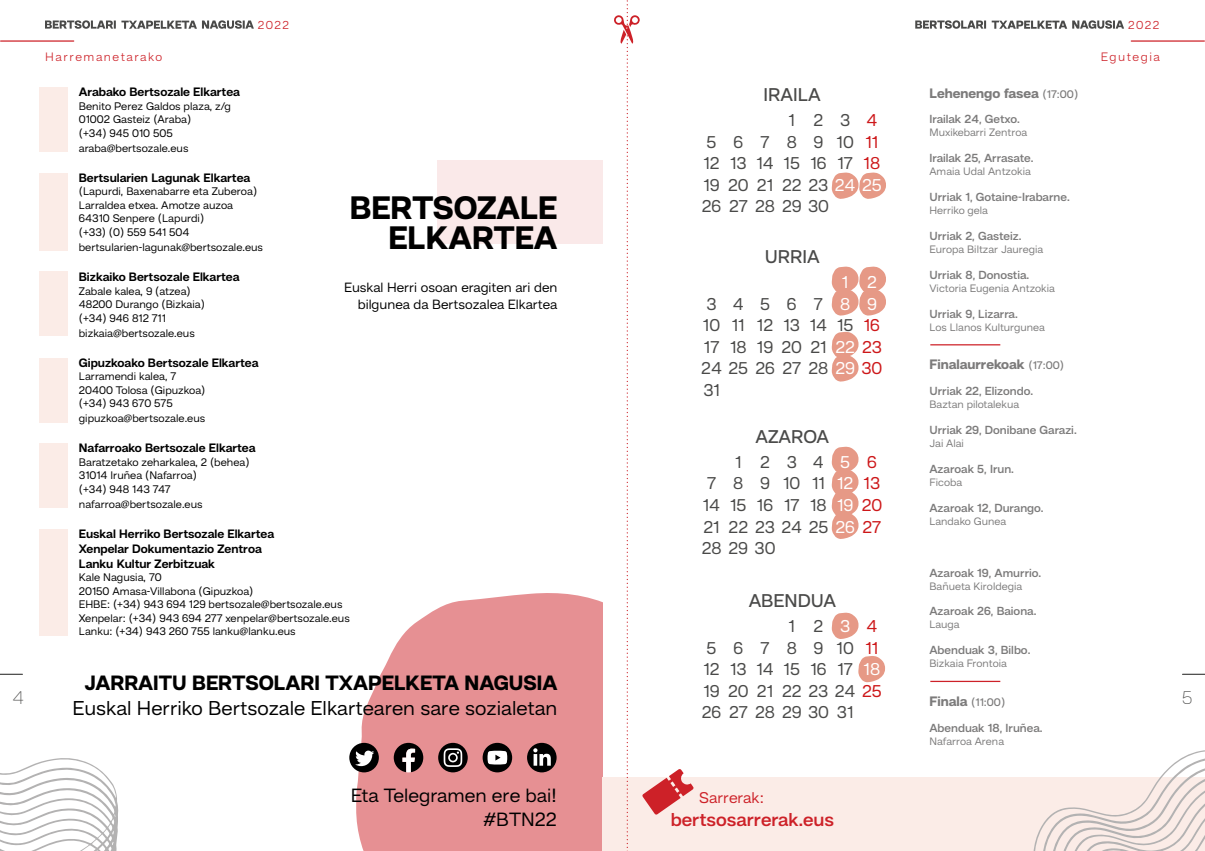
<style>
.page{position:relative;width:1205px;height:851px;background:#fff}
.page>*{position:absolute;margin:0;border:0;box-sizing:border-box;transform-origin:0 0}
.t1{font:800 33.25px/29.4px "Hando";color:#000;text-align:right}
.t2{font:800 21.25px "Hando";color:#000}
.t3{font:20.5px "Hando";color:#000}
.t4{font:19.62px/23.6px "Hando";color:#000;text-align:right}
.t5{font:600 19.12px "Hando";color:#cd2128}
.t6{font:500 18.88px "Hando";color:#4a4a49}
.t7{font:100 18.75px "Hando";color:#4a4a49}
.t8{font:17.5px/21.6px "Hando";color:#4a4a49}
.t9{font:16px "Hando";color:#cd2128}
.t10{font:800 14px "Hando";color:#7c7b7b}
.t11{font:13.75px/16.5px "Hando";color:#000;text-align:right}
.t12{font:700 12.5px/15px "Hando";color:#000}
.t13{font:300 12.5px "Hando";letter-spacing:.12em;color:#cd2128}
.t14{font:600 12px "Hando";color:#7c7b7b}
.t15{font:300 11.75px "Hando";letter-spacing:.12em;color:#cd2128}
.t16{font:11.25px/13.5px "Hando";color:#000}
.t17{font:500 11.25px "Hando";color:#7c7b7b}
.t18{font:11px "Hando";color:#7c7b7b}
.s1{font-weight:500;font-size:11.25px}
.s2{color:#cd1719}
.s3{color:#fff}
.s4{font-weight:800;font-size:14px}
</style>
<div class="page">
<svg style="left:45px;top:20px;width:209px;height:9px"></svg>
<svg style="left:915px;top:20px;width:209px;height:9px"></svg>
<hr style="left:1px;top:40px;width:73px;height:2px;background:#cd2128">
<svg style="left:0;top:673px;width:22px;height:1px"></svg>
<svg style="left:1182px;top:673px;width:23px;height:1px"></svg>
<hr style="left:1131px;top:40px;width:73px;height:2px;background:#cd2128">
<svg style="left:0;top:758px;width:119px;height:92px"></svg>
<svg style="left:831px;top:172px;width:55px;height:27px"></svg>
<svg style="left:831px;top:266px;width:55px;height:50px"></svg>
<svg style="left:831px;top:331px;width:28px;height:51px"></svg>
<svg style="left:831px;top:446px;width:28px;height:93px"></svg>
<svg style="left:831px;top:612px;width:28px;height:27px"></svg>
<svg style="left:858px;top:656px;width:27px;height:27px"></svg>
<svg style="left:356px;top:593px;width:246px;height:257px;background:#e89b9d"></svg>
<div style="left:437px;top:160px;width:165px;height:84px;background:#fae9e9"></div>
<div style="left:39px;top:529px;width:28px;height:106px;background:#fbece7"></div>
<div style="left:39px;top:443px;width:28px;height:64px;background:#fbece7"></div>
<div style="left:39px;top:358px;width:28px;height:64px;background:#fbece7"></div>
<div style="left:39px;top:272px;width:28px;height:64px;background:#fbece7"></div>
<div style="left:39px;top:87px;width:28px;height:64px;background:#fbece7"></div>
<div style="left:39px;top:174px;width:28px;height:77px;background:#fbece7"></div>
<div style="left:602px;top:777px;width:603px;height:73px;background:#fbece7"></div>
<svg style="left:1033px;top:750px;width:172px;height:100px"></svg>
<svg style="left:613px;top:0;width:81px;height:851px"></svg>
<svg style="left:438px;top:742px;width:30px;height:30px"></svg>
<svg style="left:444px;top:748px;width:18px;height:18px"></svg>
<div style="left:349px;top:742px;width:30px;height:30px;background:#000;border-radius:50%"></div>
<svg style="left:355px;top:750px;width:19px;height:16px"></svg>
<div style="left:483px;top:742px;width:29px;height:30px;background:#000;border-radius:50%"></div>
<svg style="left:487px;top:750px;width:20px;height:14px"></svg>
<div style="left:527px;top:742px;width:29px;height:30px;background:#000;border-radius:50%"></div>
<svg style="left:533px;top:748px;width:18px;height:17px"></svg>
<svg style="left:394px;top:742px;width:29px;height:30px"></svg>
<hr style="left:930px;top:344px;width:70px;height:1px;background:#cd2128">
<hr style="left:930px;top:680px;width:70px;height:2px;background:#cd2128">
<p class="t15" style="left:258px;top:18px;width:33px">2022</p>
<p class="t15" style="left:1128px;top:18px;width:33px">2022</p>
<p class="t13" style="left:45px;top:49px;width:118px">Harremanetarako</p>
<p class="t13" style="left:1101px;top:49px;width:61px">Egutegia</p>
<p class="t12" style="left:79px;top:84px;width:163px">Arabako Bertsozale Elkartea</p>
<p class="t16" style="left:79px;top:99px;width:154px">Benito Perez Galdos plaza, z/g<br>01002 Gasteiz (Araba)<br>(+34) 945 010 505</p>
<p class="t16" style="left:79px;top:141px;width:111px">araba@bertsozale.eus</p>
<p class="t12" style="left:79px;top:170px;width:173px">Bertsularien Lagunak Elkartea</p>
<p class="t16" style="left:79px;top:184px;width:180px">(Lapurdi, Baxenabarre eta Zuberoa)<br>Larraldea etxea. Amotze auzoa<br>64310 Senpere (Lapurdi)<br>(+33) (0) 559 541 504</p>
<p class="t16" style="left:79px;top:240px;width:186px">bertsularien-lagunak@bertsozale.eus</p>
<p class="t12" style="left:79px;top:269px;width:162px">Bizkaiko Bertsozale Elkartea</p>
<p class="t16" style="left:79px;top:283px;width:128px">Zabale kalea, 9 (atzea)<br>48200 Durango (Bizkaia) (+34) 946 812 711</p>
<p class="t16" style="left:79px;top:325px;width:117px">bizkaia@bertsozale.eus</p>
<p class="t12" style="left:79px;top:354px;width:181px">Gipuzkoako Bertsozale Elkartea</p>
<p class="t16" style="left:79px;top:369px;width:128px">Larramendi kalea, 7<br>20400 Tolosa (Gipuzkoa) (+34) 943 670 575</p>
<p class="t16" style="left:79px;top:411px;width:128px">gipuzkoa@bertsozale.eus</p>
<p class="t12" style="left:79px;top:440px;width:178px">Nafarroako Bertsozale Elkartea</p>
<p class="t16" style="left:79px;top:454px;width:172px">Baratzetako zeharkalea, 2 (behea)<br>31014 Iruñea (Nafarroa)<br>(+34) 948 143 747</p>
<p class="t16" style="left:79px;top:496px;width:125px">nafarroa@bertsozale.eus</p>
<p class="t12" style="left:79px;top:525px;width:197px">Euskal Herriko Bertsozale Elkartea<br>Xenpelar Dokumentazio Zentroa<br>Lanku Kultur Zerbitzuak</p>
<p class="t16" style="left:79px;top:570px;width:272px">Kale Nagusia, 70<br>20150 Amasa-Villabona (Gipuzkoa)<br>EHBE: (+34) 943 694 129 bertsozale@bertsozale.eus Xenpelar: (+34) 943 694 277 xenpelar@bertsozale.eus Lanku: (+34) 943 260 755 lanku@lanku.eus</p>
<p class="t10" style="left:929px;top:84px;width:150px">Lehenengo fasea <span class="s1">(17:00)</span></p>
<p class="t14" style="left:929px;top:112px;width:92px">Irailak 24, Getxo.</p>
<p class="t18" style="left:929px;top:126px;width:99px">Muxikebarri Zentroa</p>
<p class="t14" style="left:929px;top:151px;width:106px">Irailak 25, Arrasate.</p>
<p class="t18" style="left:929px;top:165px;width:103px">Amaia Udal Antzokia</p>
<p class="t14" style="left:929px;top:190px;width:142px">Urriak 1, Gotaine-Irabarne.</p>
<p class="t18" style="left:929px;top:204px;width:60px">Herriko gela</p>
<p class="t14" style="left:929px;top:228px;width:93px">Urriak 2, Gasteiz.</p>
<p class="t18" style="left:929px;top:242px;width:115px">Europa Biltzar Jauregia</p>
<p class="t14" style="left:929px;top:267px;width:101px">Urriak 8, Donostia.</p>
<p class="t18" style="left:929px;top:281px;width:127px">Victoria Eugenia Antzokia</p>
<p class="t14" style="left:929px;top:306px;width:90px">Urriak 9, Lizarra.</p>
<p class="t18" style="left:929px;top:320px;width:117px">Los Llanos Kulturgunea</p>
<p class="t10" style="left:929px;top:356px;width:136px">Finalaurrekoak <span class="s1">(17:00)</span></p>
<p class="t14" style="left:929px;top:384px;width:105px">Urriak 22, Elizondo.</p>
<p class="t18" style="left:929px;top:398px;width:91px">Baztan pilotalekua</p>
<p class="t14" style="left:929px;top:422px;width:149px">Urriak 29, Donibane Garazi.</p>
<p class="t18" style="left:929px;top:436px;width:36px">Jai Alai</p>
<p class="t14" style="left:929px;top:461px;width:86px">Azaroak 5, Irun.</p>
<p class="t18" style="left:929px;top:475px;width:34px">Ficoba</p>
<p class="t14" style="left:929px;top:500px;width:116px">Azaroak 12, Durango.</p>
<p class="t18" style="left:929px;top:514px;width:78px">Landako Gunea</p>
<h3 class="t6" style="left:763px;top:83px;width:59px">IRAILA</h3>
<h3 class="t8" style="left:702px;top:109px;width:181px;text-indent:87px">123<span class="s2">4<br></span>5678910<span class="s2">11<br></span>12 13 14 15 16 17 <span class="s2">18<br></span>19 20 21 22 23 <span class="s3">24 25<br></span>26 27 28 29 30</h3>
<h3 class="t6" style="left:765px;top:245px;width:56px">URRIA</h3>
<h3 class="t8" style="left:701px;top:271px;width:183px;text-indent:141px"><span class="s3">1 2<br></span>34567<span class="s3">89<br></span>10 11 12 13 14 15 <span class="s2">16<br></span>17 18 19 20 21 <span class="s3">22</span> <span class="s2">23<br></span>24 25 26 27 28 <span class="s3">29</span> <span class="s2">30<br></span>31</h3>
<h1 class="t1" style="left:350px;top:192px;width:209px">BERTSOZALE<br>ELKARTEA</h1>
<p class="t11" style="left:344px;top:279px;width:215px">Euskal Herri osoan eragiten ari den bilgunea da Bertsozalea Elkartea</p>
<h3 class="t6" style="left:755px;top:425px;width:75px">AZAROA</h3>
<h3 class="t8" style="left:735px;top:450px;width:143px">1234<span class="s3">5</span><span class="s2">6</span></h3>
<h3 class="t8" style="left:707px;top:472px;width:175px">7 8 9 1011<span class="s3">12</span><span class="s2">13</span></h3>
<h3 class="t8" style="left:703px;top:493px;width:181px">14 15 16 17 18 <span class="s3">19</span> <span class="s2">20</span></h3>
<h3 class="t8" style="left:703px;top:515px;width:179px">21 22 23 24 25 <span class="s3">26</span> <span class="s2">27</span></h3>
<h3 class="t8" style="left:702px;top:537px;width:75px">28 29 30</h3>
<p class="t14" style="left:929px;top:565px;width:113px">Azaroak 19, Amurrio.</p>
<p class="t18" style="left:929px;top:579px;width:94px">Bañueta Kiroldegia</p>
<p class="t14" style="left:929px;top:604px;width:108px">Azaroak 26, Baiona.</p>
<p class="t18" style="left:929px;top:618px;width:32px">Lauga</p>
<p class="t14" style="left:929px;top:642px;width:102px">Abenduak 3, Bilbo.</p>
<p class="t18" style="left:929px;top:656px;width:79px">Bizkaia Frontoia</p>
<p class="t17" style="left:929px;top:695px;width:77px"><span class="s4">Finala</span> (11:00)</p>
<p class="t14" style="left:929px;top:720px;width:115px">Abenduak 18, Iruñea.</p>
<p class="t18" style="left:929px;top:734px;width:76px">Nafarroa Arena</p>
<h3 class="t6" style="left:749px;top:589px;width:89px">ABENDUA</h3>
<h3 class="t8" style="left:702px;top:614px;width:181px;text-indent:87px">12<span class="s3">3</span><span class="s2">4<br></span>5678910<span class="s2">11<br></span>12 13 14 15 16 17 <span class="s3">18<br></span>19 20 21 22 23 24 <span class="s2">25<br></span>26 27 28 29 30 31</h3>
<h2 class="t2" style="left:85px;top:669px;width:474px">JARRAITU BERTSOLARI TXAPELKETA NAGUSIA</h2>
<h3 class="t3" style="left:72px;top:695px;width:486px">Euskal Herriko Bertsozale Elkartearen sare sozialetan</h3>
<h3 class="t7" style="left:12px;top:686px;width:13px">4</h3>
<h3 class="t7" style="left:1182px;top:686px;width:12px">5</h3>
<h3 class="t4" style="left:351px;top:783px;width:207px">Eta Telegramen ere bai! #BTN22</h3>
<h3 class="t9" style="left:699px;top:787px;width:66px">Sarrerak:</h3>
<h3 class="t5" style="left:671px;top:807px;width:165px">bertsosarrerak.eus</h3>
</div>
